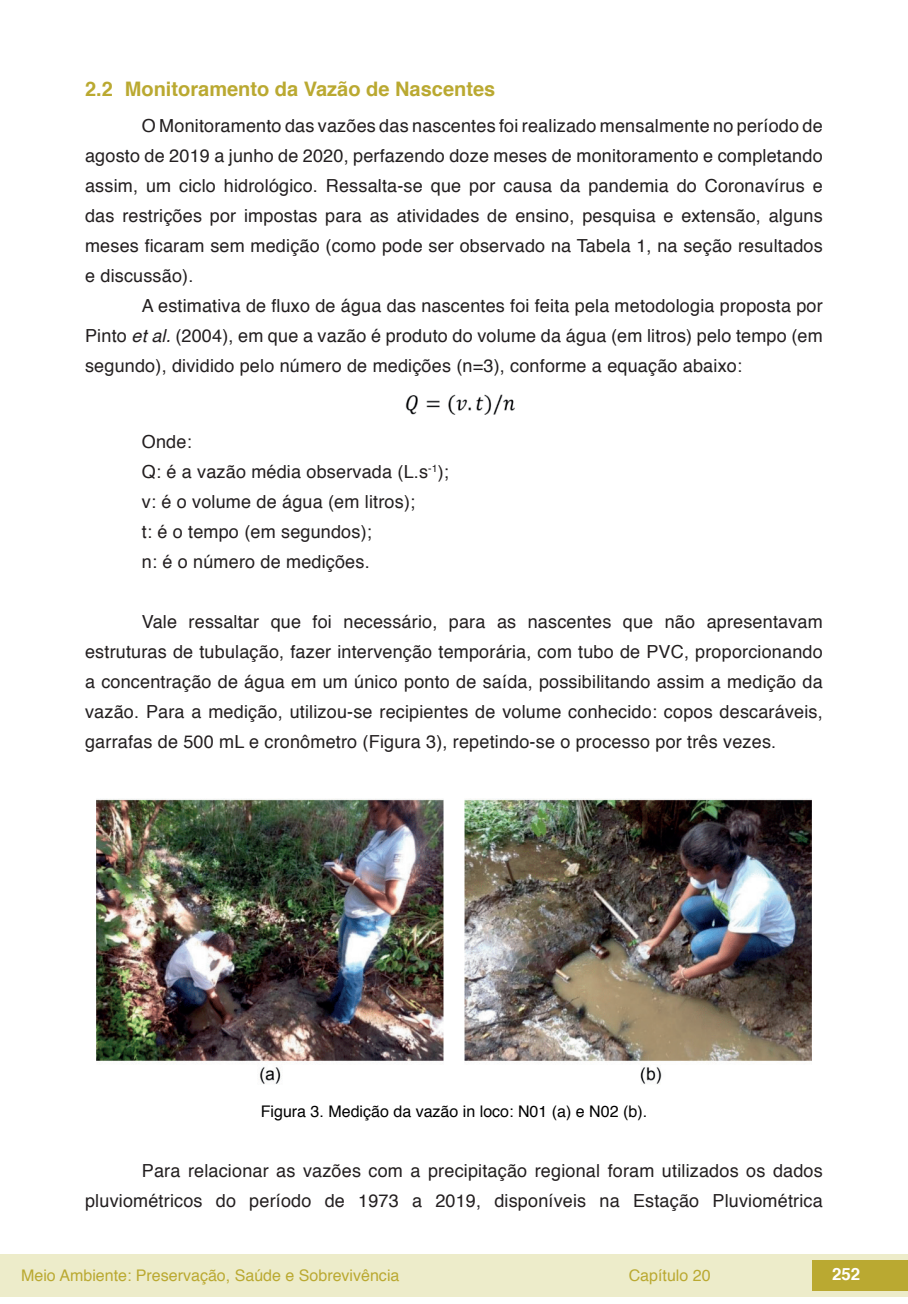
<style>
.page{position:relative;width:908px;height:1304px;background:#fff}
.page>*{position:absolute;margin:0;border:0;box-sizing:border-box;transform-origin:0 0}
.t1{font:700 20px "Helvetica";color:#baa931}
.t2{font:18px/30px "Helvetica";letter-spacing:.01em;color:#231f20;text-align:justify}
.t3{font:700 16.8px "Helvetica";color:#fff}
.t4{font:16px "Helvetica";color:#baa931}
.t5{font:16px "Helvetica";color:#000}
.s1{font-style:italic}
</style>
<div class="page">
<div style="left:0;top:1254px;width:906px;height:43px;background:#edecca"></div>
<div style="left:812px;top:1261px;width:95px;height:30px;background:#baa931"></div>
<img style="left:405px;top:394px;width:110px;height:21px">
<img style="left:96px;top:798px;width:716px;height:286px">
<p class="t1" style="left:85px;top:73px;width:411px">2.2 Monitoramento da Vazão de Nascentes</p>
<p class="t2" style="left:85px;top:111px;width:738px;text-indent:57px">O Monitoramento das vazões das nascentes foi realizado mensalmente no período de agosto de 2019 a junho de 2020, perfazendo doze meses de monitoramento e completando assim, um ciclo hidrológico. Ressalta-se que por causa da pandemia do Coronavírus e das restrições por impostas para as atividades de ensino, pesquisa e extensão, alguns meses ficaram sem medição (como pode ser observado na Tabela 1, na seção resultados e discussão).</p>
<p class="t2" style="left:85px;top:291px;width:738px;text-indent:57px">A estimativa de fluxo de água das nascentes foi feita pela metodologia proposta por Pinto <span class="s1">et al.</span> (2004), em que a vazão é produto do volume da água (em litros) pelo tempo (em segundo), dividido pelo número de medições (n=3), conforme a equação abaixo:</p>
<p class="t2" style="left:142px;top:427px;width:308px;text-align:left">Onde:<br>Q: é a vazão mé dia observada (L.s<sup>-1</sup>); v: é o volume de água (em litros);<br>t: é o tempo (em segundos);<br>n: é o número de medições.</p>
<p class="t2" style="left:85px;top:607px;width:738px;text-indent:57px">Vale ressaltar que foi necessário, para as nascentes que não apresentavam estruturas de tubulação, fazer intervenção temporária, com tubo de PVC, proporcionando a concentração de água em um único ponto de saída, possibilitando assim a medição da vazão. Para a medição, utilizou-se recipientes de volume conhecido: copos descaráveis, garrafas de 500 mL e cronômetro (Figura 3), repetindo-se o processo por três vezes.</p>
<p class="t5" style="left:261px;top:1099px;width:387px">Figura 3. Medição da vazão in loco: N01 (a) e N02 (b).</p>
<p class="t2" style="left:85px;top:1157px;width:738px;text-align:right">Para relacionar as vazões com a precipitação regional foram utilizados os dados pluviométricos do período de 1973 a 2019, disponíveis na Estação Pluviométrica</p>
<p class="t4" style="left:21px;top:1263px;width:379px">Meio Ambiente: Preservação, Saúde e Sobrevivência</p>
<p class="t4" style="left:628px;top:1263px;width:83px">Capítulo 20</p>
<p class="t3" style="left:831px;top:1261px;width:30px">252</p>
</div>
